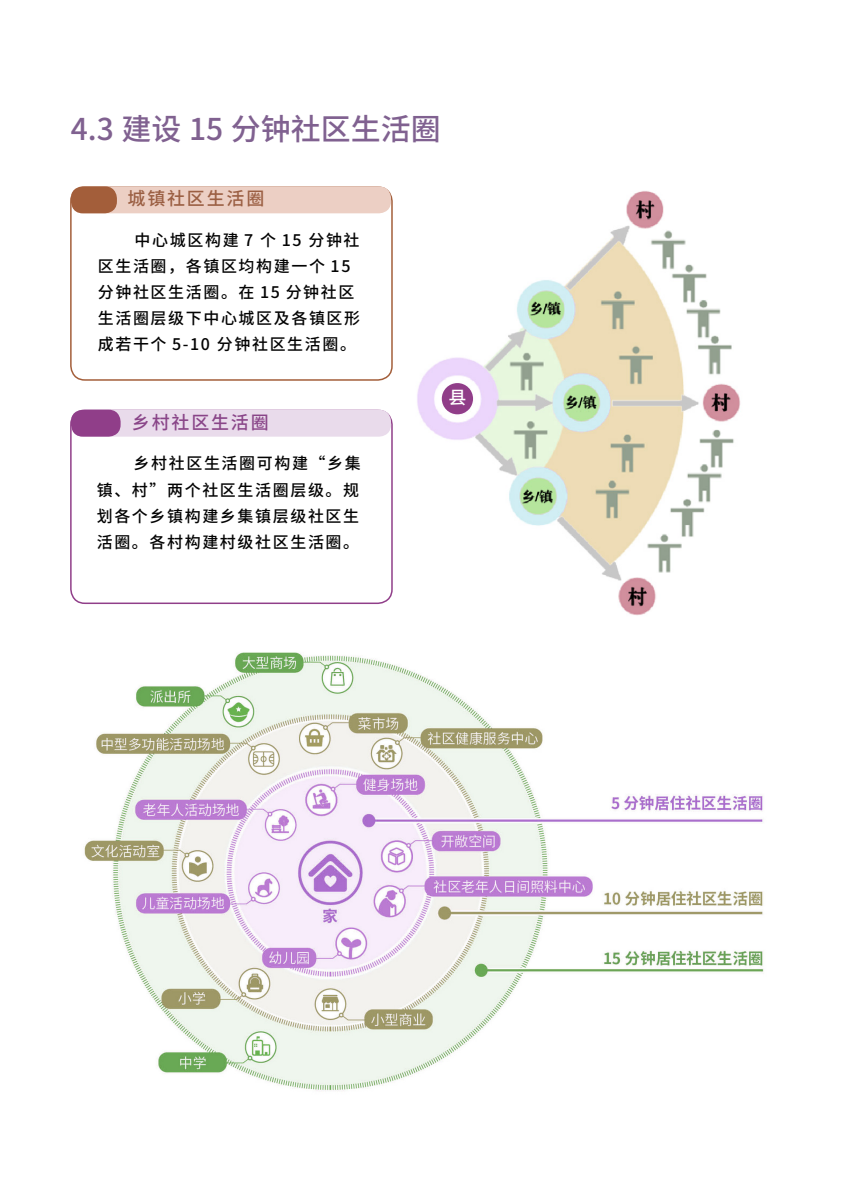
<style>
.page{position:relative;width:842px;height:1191px;background:#fff}
.page>*{position:absolute;margin:0;border:0;box-sizing:border-box;transform-origin:0 0}
.t1{font:500 30px "Source Han Sans CN";color:#806190}
.t2{font:500 18px "Source Han Sans CN";letter-spacing:.1em;color:#9b5f43}
.t3{font:500 18px "Source Han Sans CN";letter-spacing:.1em;color:#894588}
.t4{font:500 18px "Source Han Sans CN";color:#fff}
.t5{font:500 16px/26px "Source Han Sans CN";letter-spacing:.1em;color:#030303}
</style>
<div class="page">
<div style="left:70px;top:186px;width:323px;height:195px;border:2px solid #a35e3a;border-radius:14px"></div>
<div style="left:71px;top:186px;width:320px;height:27px;background:#eccfc4;border-radius:12px"></div>
<div style="left:71px;top:186px;width:46px;height:27px;background:#a35e3a;border-radius:12px"></div>
<div style="left:70px;top:410px;width:323px;height:194px;border:2px solid #903e89;border-radius:14px"></div>
<div style="left:71px;top:410px;width:320px;height:26px;background:#e9dbeb;border-radius:12px"></div>
<div style="left:71px;top:410px;width:50px;height:26px;background:#903e89;border-radius:12px"></div>
<img style="left:417px;top:191px;width:324px;height:425px">
<div style="left:442px;top:383px;width:31px;height:31px;background:#903d88;border-radius:50%"></div>
<img style="left:84px;top:652px;width:680px;height:439px">
<p class="t1" style="left:71px;top:112px;width:371px">4.3 建设 15 分钟社区生活圈</p>
<p class="t2" style="left:128px;top:189px;width:138px">城镇社区生活圈</p>
<p class="t5" style="left:98px;top:228px;width:264px;text-indent:37px">中心城区构建 7 个 15 分钟社区生活圈，各镇区均构建一个 15分钟社区生活圈。在 15 分钟社区生活圈层级下中心城区及各镇区形成若干个 5-10 分钟社区生活圈。</p>
<p class="t3" style="left:132px;top:412px;width:138px">乡村社区生活圈</p>
<p class="t5" style="left:97px;top:451px;width:266px;text-align:justify;text-indent:37px">乡村社区生活圈可构建“乡集镇、村”两个社区生活圈层级。规划各个乡镇构建乡集镇层级社区生活圈。各村构建村级社区生活圈。</p>
<p class="t4" style="left:448px;top:387px;width:19px">县</p>
</div>
